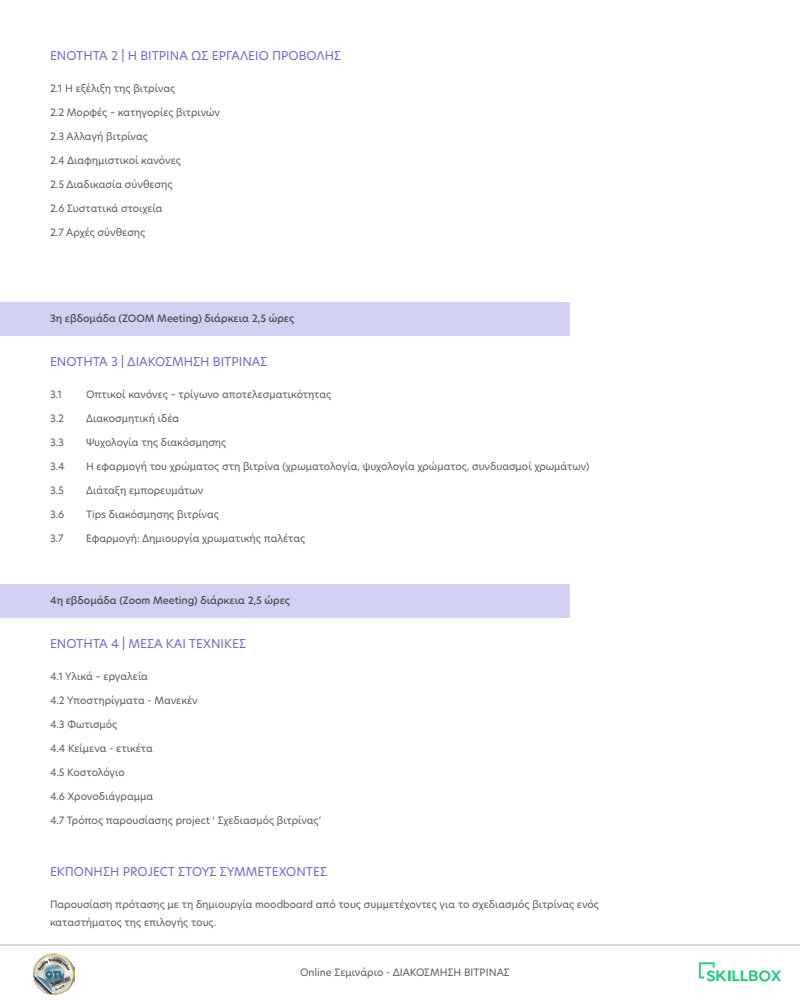
<style>
.page{position:relative;width:800px;height:1000px;background:#fff}
.page>*{position:absolute;margin:0;border:0;box-sizing:border-box;transform-origin:0 0}
.t1{font:12px "New Hero";color:#6e67d6}
.t2{font:10px/18px "New Hero";color:#5a5a5a}
.t3{font:500 10px "New Hero";color:#4d4d4d}
</style>
<div class="page">
<svg style="left:699px;top:962px;width:82px;height:20px"></svg>
<hr style="left:0;top:945px;width:800px;height:1px;background:#b3b3b3">
<img style="left:33px;top:953px;width:42px;height:41px">
<div style="left:0;top:302px;width:570px;height:34px;background:#d3d1f3"></div>
<div style="left:0;top:584px;width:570px;height:34px;background:#d3d1f3"></div>
<p class="t1" style="left:50px;top:47px;width:293px">ΕΝΟΤΗΤΑ 2 | Η ΒΙΤΡΙΝΑ ΩΣ ΕΡΓΑΛΕΙΟ ΠΡΟΒΟΛΗΣ</p>
<p class="t2" style="left:50px;top:79px;width:127px">2.1 Η εξέλιξη της βιτρίνας</p>
<p class="t2" style="left:50px;top:103px;width:172px">2.2 Μορφές – κατηγορίες βιτρινών</p>
<p class="t2" style="left:50px;top:127px;width:99px">2.3 Αλλαγή βιτρίνας</p>
<p class="t2" style="left:50px;top:151px;width:132px">2.4 Διαφημιστικοί κανόνες</p>
<p class="t2" style="left:50px;top:175px;width:124px">2.5 Διαδικασία σύνθεσης</p>
<p class="t2" style="left:50px;top:199px;width:114px">2.6 Συστατικά στοιχεία</p>
<p class="t2" style="left:50px;top:223px;width:97px">2.7 Αρχές σύνθεσης</p>
<p class="t3" style="left:50px;top:311px;width:246px">3η εβδομάδα (ZOOM Meeting) διάρκεια 2,5 ώρες</p>
<p class="t1" style="left:50px;top:353px;width:219px">ΕΝΟΤΗΤΑ 3 | ΔΙΑΚΟΣΜΗΣΗ ΒΙΤΡΙΝΑΣ</p>
<p class="t2" style="left:50px;top:385px;width:14px">3.1</p>
<p class="t2" style="left:86px;top:385px;width:247px">Οπτικοί κανόνες – τρίγωνο αποτελεσματικότητας</p>
<p class="t2" style="left:50px;top:409px;width:16px">3.2</p>
<p class="t2" style="left:86px;top:409px;width:95px">Διακοσμητική ιδέα</p>
<p class="t2" style="left:50px;top:433px;width:15px">3.3</p>
<p class="t2" style="left:86px;top:433px;width:142px">Ψυχολογία της διακόσμησης</p>
<p class="t2" style="left:50px;top:457px;width:16px">3.4</p>
<p class="t2" style="left:86px;top:457px;width:505px">Η εφαρμογή του χρώματος στη βιτρίνα (χρωματολογία, ψυχολογία χρώματος, συνδυασμοί χρωμάτων)</p>
<p class="t2" style="left:50px;top:481px;width:15px">3.5</p>
<p class="t2" style="left:86px;top:481px;width:119px">Διάταξη εμπορευμάτων</p>
<p class="t2" style="left:50px;top:505px;width:16px">3.6</p>
<p class="t2" style="left:86px;top:505px;width:134px">Τips διακόσμησης βιτρίνας</p>
<p class="t2" style="left:50px;top:529px;width:15px">3.7</p>
<p class="t2" style="left:86px;top:529px;width:221px">Εφαρμογή: Δημιουργία χρωματικής παλέτας</p>
<p class="t3" style="left:50px;top:593px;width:242px">4η εβδομάδα (Zoom Meeting) διάρκεια 2,5 ώρες</p>
<p class="t1" style="left:50px;top:635px;width:198px">ΕΝΟΤΗΤΑ 4 | ΜΕΣΑ ΚΑΙ ΤΕΧΝΙΚΕΣ</p>
<p class="t2" style="left:50px;top:667px;width:100px">4.1 Υλικά – εργαλεία</p>
<p class="t2" style="left:50px;top:691px;width:149px">4.2 Υποστηρίγματα - Μανεκέν</p>
<p class="t2" style="left:50px;top:715px;width:69px">4.3 Φωτισμός</p>
<p class="t2" style="left:50px;top:739px;width:104px">4.4 Κείμενα - ετικέτα</p>
<p class="t2" style="left:50px;top:763px;width:76px">4.5 Κοστολόγιο</p>
<p class="t2" style="left:50px;top:787px;width:105px">4.6 Χρονοδιάγραμμα</p>
<p class="t2" style="left:50px;top:811px;width:273px">4.7 Τρόπος παρουσίασης project ‘ Σχεδιασμός βιτρίνας’</p>
<p class="t1" style="left:50px;top:863px;width:279px">ΕΚΠΟΝΗΣΗ PROJECT ΣΤΟΥΣ ΣΥΜΜΕΤΕΧΟΝΤΕΣ</p>
<p class="t2" style="left:50px;top:895px;width:551px">Παρουσίαση πρότασης με τη δημιουργία moodboard από τους συμμετέχοντες για το σχεδιασμός βιτρίνας ενός καταστήματος της επιλογής τους.</p>
<p class="t2" style="left:300px;top:963px;width:211px">Online Σεμινάριο - ΔΙΑΚΟΣΜΗΣΗ ΒΙΤΡΙΝΑΣ</p>
</div>
